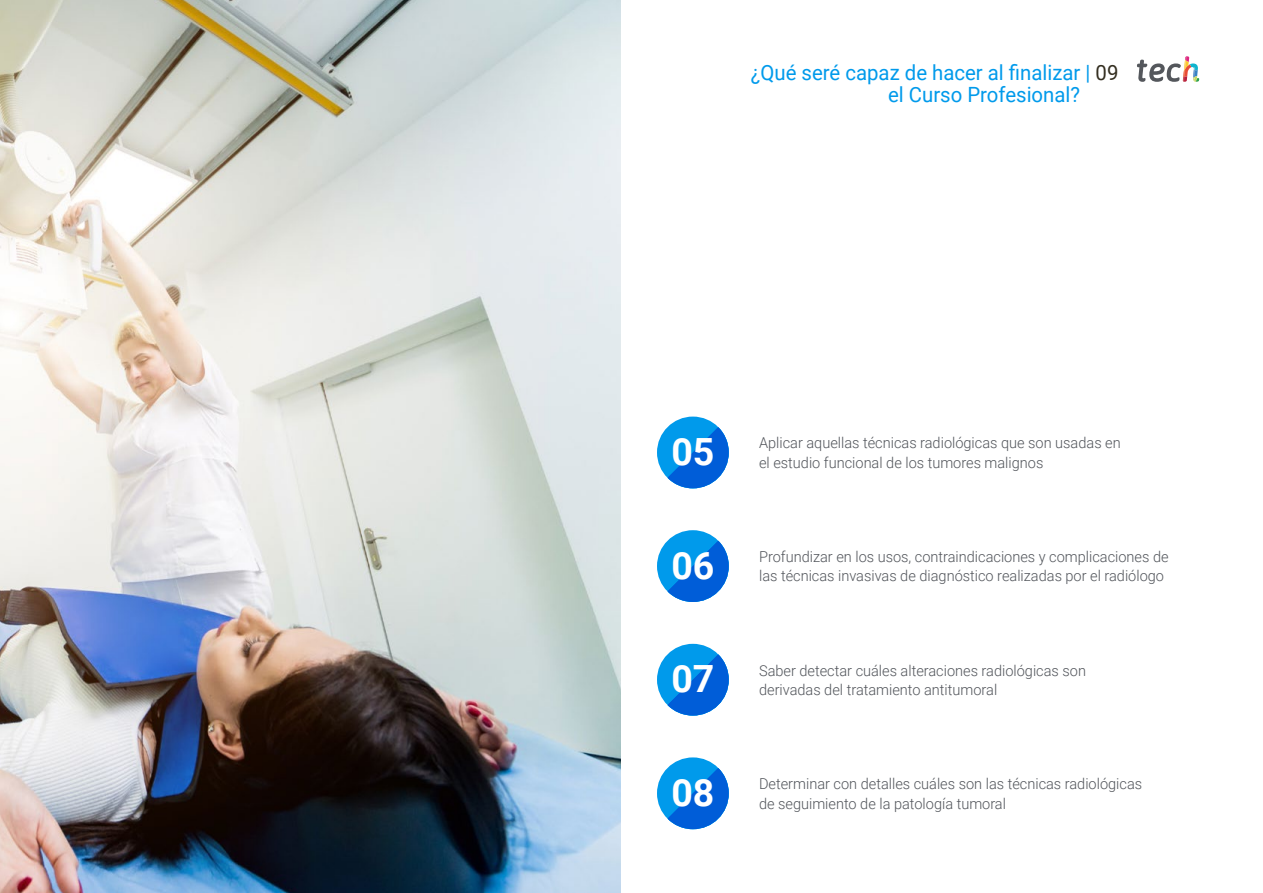
<style>
.page{position:relative;width:1263px;height:893px;background:#fff}
.page>*{position:absolute;margin:0;border:0;box-sizing:border-box;transform-origin:0 0}
.t1{font:700 37.5px "Roboto";color:#fff}
.t2{font:21px/22.5px "Roboto";color:#009aeb}
.t3{font:300 15px/19.5px "Roboto";color:#52555b}
.s1{color:#332e20}
</style>
<div class="page">
<img style="left:0;top:0;width:621px;height:893px">
<svg style="left:1137px;top:56px;width:62px;height:26px"></svg>
<div style="left:657px;top:530px;width:72px;height:72px;background:#009aeb;border-radius:50%"></div>
<svg style="left:667px;top:541px;width:62px;height:61px"></svg>
<div style="left:657px;top:757px;width:72px;height:72px;background:#009aeb;border-radius:50%"></div>
<svg style="left:667px;top:768px;width:62px;height:61px"></svg>
<div style="left:657px;top:644px;width:72px;height:72px;background:#009aeb;border-radius:50%"></div>
<svg style="left:667px;top:654px;width:62px;height:62px"></svg>
<div style="left:657px;top:417px;width:72px;height:71px;background:#009aeb;border-radius:50%"></div>
<svg style="left:667px;top:427px;width:62px;height:61px"></svg>
<h2 class="t2" style="left:888px;top:60px;width:232px;text-indent:-137px">¿Qué seré capaz de hacer al finalizar | <span class="s1">09 </span>el Curso Profesional?</h2>
<h1 class="t1" style="left:671px;top:426px;width:45px">05</h1>
<p class="t3" style="left:759px;top:433px;width:363px">Aplicar aquellas técnicas radiológicas que son usadas en el estudio funcional de los tumores malignos</p>
<h1 class="t1" style="left:671px;top:539px;width:45px">06</h1>
<p class="t3" style="left:759px;top:546px;width:411px">Profundizar en los usos, contraindicaciones y complicaciones de las técnicas invasivas de diagnóstico realizadas por el radiólogo</p>
<h1 class="t1" style="left:671px;top:653px;width:45px">07</h1>
<p class="t3" style="left:759px;top:660px;width:328px">Saber detectar cuáles alteraciones radiológicas son derivadas del tratamiento antitumoral</p>
<h1 class="t1" style="left:671px;top:766px;width:45px">08</h1>
<p class="t3" style="left:759px;top:773px;width:385px">Determinar con detalles cuáles son las técnicas radiológicas de seguimiento de la patología tumoral</p>
</div>
